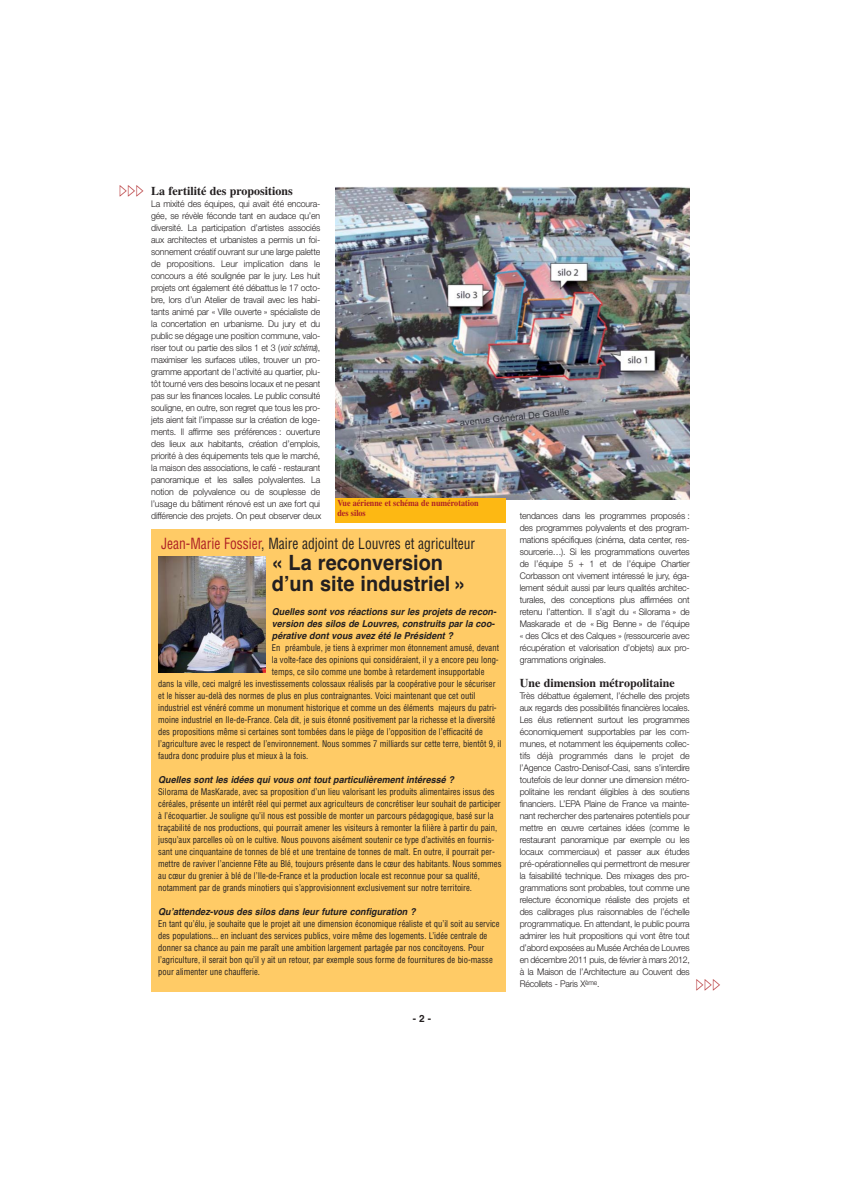
<style>
.page{position:relative;width:842px;height:1191px;background:#fff}
.page>*{position:absolute;margin:0;border:0;box-sizing:border-box;transform-origin:0 0}
.t1{font:700 21px/21px "Helvetica";color:#231f20;scale:.95 1}
.t2{font:condensed 15px "Helvetica";color:#231f20;scale:.9 1}
.t3{font:15px "European Pi Three";color:#af2225;scale:.67 1}
.t4{font:700 12px "Times";color:#231f20}
.t5{font:700 10px "Helvetica";color:#231f20}
.t6{font:italic 700 9.5px/12px "Helvetica";color:#231f20;scale:.95 1}
.t7{font:300 9.2px/12px "Helvetica Neue";letter-spacing:-.015em;color:#231f20;text-align:justify;scale:.95 1}
.t8{font:condensed 9px/12px "Helvetica";color:#231f20;scale:.95 1}
.t9{font:700 9px/10px "Times";color:#af2225;scale:.9 1}
.s1{font-family:"Helvetica";font-style:italic;font-stretch:condensed}
.s2{color:#af2225}
</style>
<div class="page">
<img style="left:336px;top:186px;width:354px;height:314px">
<div style="left:151px;top:529px;width:355px;height:463px;background:#ffcb66"></div>
<img style="left:158px;top:557px;width:108px;height:115px">
<div style="left:335px;top:498px;width:171px;height:25px;background:#fdb813"></div>
<h2 class="t3" style="left:119px;top:181px;width:39px">---</h2>
<h3 class="t4" style="left:151px;top:187px;width:143px">La fertilité des propositions</h3>
<p class="t7" style="left:151px;top:199px;width:181px">La mixité des équipes, qui avait été encoura&shy;gée, se révèle féconde tant en audace qu’en diversité. La participation d’artistes associés aux architectes et urbanistes a permis un foi&shy;sonnement créatif ouvrant sur une large palette de propositions. Leur implication dans le concours a été soulignée par le jury. Les huit projets ont également été débattus le 17 octo&shy;bre, lors d’un Atelier de travail avec les habi&shy;tants animé par « Ville ouverte » spécialiste de la concertation en urbanisme. Du jury et du public se dégage une position commune, valo&shy;riser tout ou partie des silos 1 et 3 (<span class="s1">voirschéma</span>), maximiser les surfaces utiles, trouver un pro&shy;gramme apportant de l’activité au quartier, plu&shy;tôt tourné vers des besoins locaux et ne pesant pas sur les finances locales. Le public consulté souligne, en outre, son regret que tous les pro&shy;jets aient fait l’impasse sur la création de loge&shy;ments. Il affirme ses préférences : ouverture des lieux aux habitants, création d’emplois, priorité à des équipements tels que le marché, la maison des associations, le café - restaurant panoramique et les salles polyvalentes. La notion de polyvalence ou de souplesse de l’usage du bâtiment rénové est un axe fort qui différencie des projets. On peut observer deux</p>
<p class="t9" style="left:337px;top:499px;width:158px">Vue aérienne et schéma de numérotation des silos</p>
<h2 class="t2" style="left:161px;top:537px;width:350px"><span class="s2">Jean-Marie Fossier</span>, Maire adjoint de Louvres et agriculteur</h2>
<h1 class="t1" style="left:272px;top:554px;width:207px">« La reconversion dʼun site industriel »</h1>
<p class="t6" style="left:272px;top:607px;width:238px">Quelles sont vos réactions sur les projets de recon&shy;version des silos de Louvres, construits par la coo&shy;pérative dont vous avez été le Président ?</p>
<p class="t8" style="left:272px;top:643px;width:241px">En préambule, je tiens à exprimer mon étonnement amusé, devant</p>
<p class="t8" style="left:272px;top:655px;width:240px">la volte-face des opinions qui considéraient, il y a encore peu long-</p>
<p class="t8" style="left:272px;top:667px;width:225px">temps, ce silo comme une bombe à retardement insupportable</p>
<p class="t8" style="left:158px;top:679px;width:357px">dans la ville, ceci malgré les investissements colossaux réalisés par la coopérative pour le sécuriser</p>
<p class="t8" style="left:158px;top:691px;width:336px">et le hisser au-delà des normes de plus en plus contraignantes. Voici maintenant que cet outil</p>
<p class="t8" style="left:158px;top:703px;width:358px">industriel est vénéré comme un monument historique et comme un des éléments majeurs du patri-</p>
<p class="t8" style="left:158px;top:715px;width:356px">moine industriel en Ile-de-France. Cela dit, je suis étonné positivement par la richesse et la diversité</p>
<p class="t8" style="left:158px;top:727px;width:343px">des propositions même si certaines sont tombées dans le piège de l’opposition de l’efficacité de</p>
<p class="t8" style="left:158px;top:739px;width:363px">l’agriculture avec le respect de l’environnement. Nous sommes 7 milliards sur cette terre, bientôt 9, il</p>
<p class="t8" style="left:158px;top:751px;width:159px">faudra donc produire plus et mieux à la fois.</p>
<p class="t6" style="left:158px;top:775px;width:313px">Quelles sont les idées qui vous ont tout particulièrement intéressé ?</p>
<p class="t8" style="left:158px;top:787px;width:363px">Silorama de MasKarade, avec sa proposition d’un lieu valorisant les produits alimentaires issus des céréales, présente un intérêt réel qui permet aux agriculteurs de concrétiser leur souhait de participer à l’écoquartier. Je souligne qu’il nous est possible de monter un parcours pédagogique, basé sur la traçabilité de nos productions, qui pourrait amener les visiteurs à remonter la filière à partir du pain, jusqu’aux parcelles où on le cultive. Nous pouvons aisément soutenir ce type d’activités en fournis&shy;sant une cinquantaine de tonnes de blé et une trentaine de tonnes de malt. En outre, il pourrait per&shy;mettre de raviver l’ancienne Fête au Blé, toujours présente dans le cœur des habitants. Nous sommes au cœur du grenier à blé de l’Ile-de-France et la production locale est reconnue pour sa qualité, notamment par de grands minotiers qui s’approvisionnent exclusivement sur notre territoire.</p>
<p class="t6" style="left:158px;top:907px;width:272px">Quʼattendez-vous des silos dans leur future configuration ?</p>
<p class="t8" style="left:158px;top:919px;width:361px">En tant qu’élu, je souhaite que le projet ait une dimension économique réaliste et qu’il soit au service des populations... en incluant des services publics, voire même des logements. L’idée centrale de donner sa chance au pain me paraît une ambition largement partagée par nos concitoyens. Pour l’agriculture, il serait bon qu’il y ait un retour, par exemple sous forme de fournitures de bio-masse pour alimenter une chaufferie.</p>
<p class="t5" style="left:413px;top:1015px;width:20px">- 2 -</p>
<p class="t7" style="left:520px;top:511px;width:181px">tendances dans les programmes proposés : des programmes polyvalents et des program&shy;mations spécifiques (cinéma, data center, res&shy;sourcerie…). Si les programmations ouvertes de l’équipe 5 + 1 et de l’équipe Chartier Corbasson ont vivement intéressé le jury, éga&shy;lement séduit aussi par leurs qualités architec&shy;turales, des conceptions plus affirmées ont retenu l’attention. Il s’agit du « Silorama » de Maskarade et de « Big Benne » de l’équipe « des Clics et des Calques » (ressourcerie avec récupération et valorisation d’objets) aux pro&shy;grammations originales.</p>
<h3 class="t4" style="left:520px;top:679px;width:156px">Une dimension métropolitaine</h3>
<p class="t7" style="left:520px;top:691px;width:181px">Très débattue également, l’échelle des projets aux regards des possibilités financières locales.<br>Les élus retiennent surtout les programmes économiquement supportables par les com&shy;munes, et notamment les équipements collec&shy;tifs déjà programmés dans le projet de l’Agence Castro-Denisof-Casi, sans s’interdire toutefois de leur donner une dimension métro&shy;politaine les rendant éligibles à des soutiens financiers. L’EPA Plaine de France va mainte&shy;nant rechercher des partenaires potentiels pour mettre en œuvre certaines idées (comme le restaurant panoramique par exemple ou les locaux commerciaux) et passer aux études pré-opérationnelles qui permettront de mesurer la faisabilité technique. Des mixages des pro&shy;grammations sont probables, tout comme une relecture économique réaliste des projets et des calibrages plus raisonnables de l’échelle programmatique. En attendant, le public pourra admirer les huit propositions qui vont être tout d’abord exposées au Musée Archéa de Louvres en décembre 2011 puis, de février à mars 2012, à la Maison de l’Architecture au Couvent des Récollets - Paris X<sup>ème</sup>.</p>
<h2 class="t3" style="left:696px;top:975px;width:39px">---</h2>
</div>
